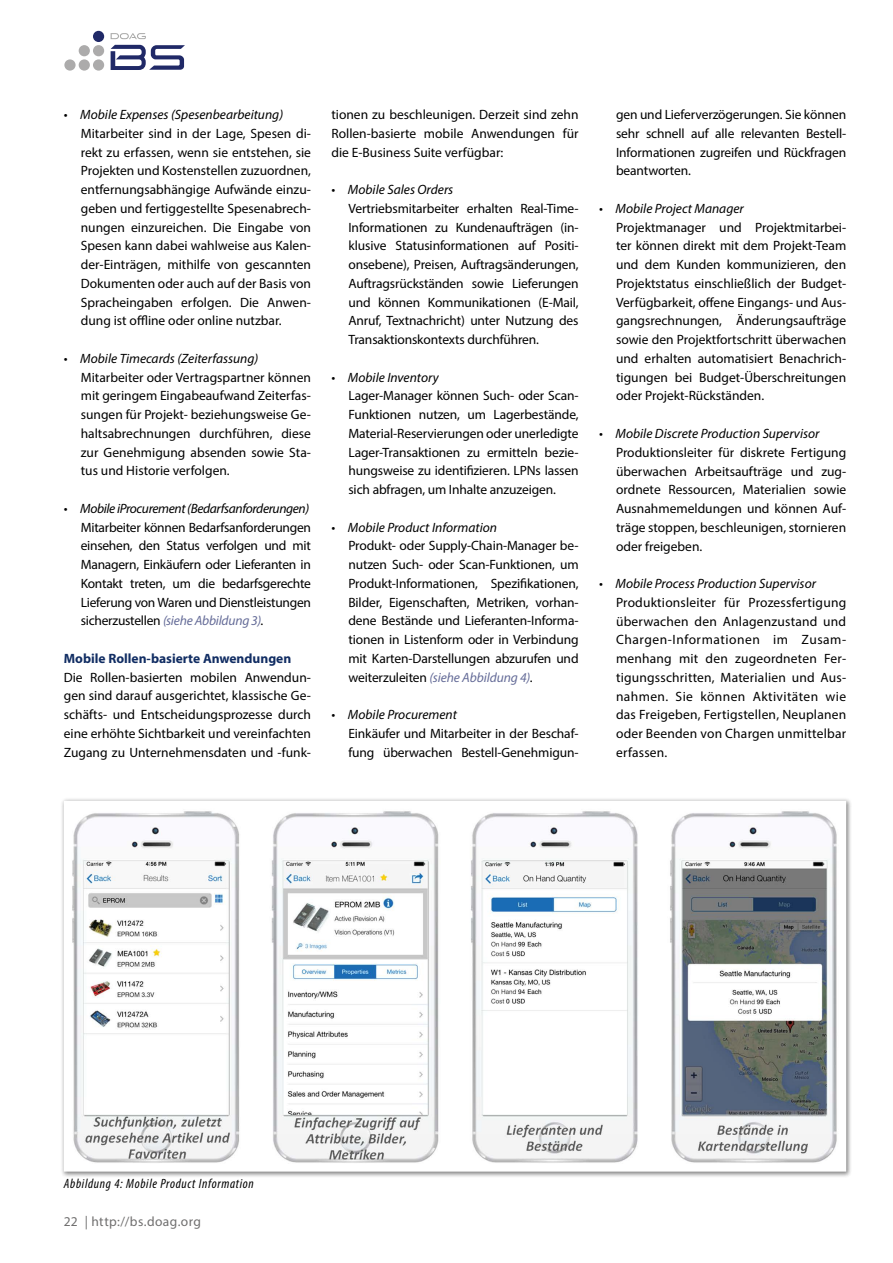
<style>
.page{position:relative;width:893px;height:1263px;background:#fff}
.page>*{position:absolute;margin:0;border:0;box-sizing:border-box;transform-origin:0 0}
.t1{font:13.5px/18.8px "Myriad Pro";letter-spacing:-.005em;color:#000;text-align:justify}
.t2{font:italic 13.5px "Myriad Pro";color:#000}
.t3{font:italic 13.5px "Myriad Pro";letter-spacing:-.03em;color:#000}
.t4{font:italic condensed 13.5px "Myriad Pro";letter-spacing:.05em;color:#000}
.t5{font:700 13.5px "Myriad Pro";color:#112d63}
.t6{font:13.5px "Myriad Pro";letter-spacing:.03em;color:#706f6f}
.s1{font-style:italic;color:#656c98}
</style>
<div class="page">
<div style="left:93px;top:59px;width:11px;height:12px;background:#acabab;border-radius:50%"></div>
<div style="left:93px;top:31px;width:11px;height:11px;background:#202967;border-radius:50%"></div>
<div style="left:79px;top:45px;width:11px;height:11px;background:#acabab;border-radius:50%"></div>
<div style="left:93px;top:45px;width:11px;height:11px;background:#acabab;border-radius:50%"></div>
<div style="left:64px;top:59px;width:12px;height:12px;background:#acabab;border-radius:50%"></div>
<div style="left:79px;top:59px;width:11px;height:12px;background:#acabab;border-radius:50%"></div>
<svg style="left:111px;top:45px;width:74px;height:25px"></svg>
<svg style="left:111px;top:33px;width:35px;height:6px"></svg>
<svg style="left:62px;top:799px;width:787px;height:375px"></svg>
<p class="t2" style="left:64px;top:106px;width:221px">• Mobile Expenses (Spesenbearbeitung)</p>
<p class="t1" style="left:81px;top:124px;width:232px">Mitarbeiter sind in der Lage, Spesen di&shy;rekt zu erfassen, wenn sie entstehen, sie Projekten und Kostenstellen zuzuordnen, entfernungsabhängige Aufwände einzu&shy;geben und fertiggestellte Spesenabrech&shy;nungen einzureichen. Die Eingabe von Spesen kann dabei wahlweise aus Kalen&shy;der-Einträgen, mithilfe von gescannten Dokumenten oder auch auf der Basis von Spracheingaben erfolgen. Die Anwen&shy;dung ist offline oder online nutzbar.</p>
<p class="t2" style="left:64px;top:350px;width:196px">• Mobile Timecards (Zeiterfassung)</p>
<p class="t1" style="left:81px;top:367px;width:232px">Mitarbeiter oder Vertragspartner können mit geringem Eingabeaufwand Zeiterfas&shy;sungen für Projekt- beziehungsweise Ge&shy;haltsabrechnungen durchführen, diese zur Genehmigung absenden sowie Sta&shy;tus und Historie verfolgen.</p>
<p class="t3" style="left:64px;top:500px;width:247px">• Mobile iProcurement (Bedarfsanforderungen)</p>
<p class="t1" style="left:81px;top:517px;width:232px">Mitarbeiter können Bedarfsanforderungen einsehen, den Status verfolgen und mit Managern, Einkäufern oder Lieferanten in Kontakt treten, um die bedarfsgerechte Lieferung von Waren und Dienstleistungen sicherzustellen <span class="s1">(siehe Abbildung 3)</span>.</p>
<p class="t5" style="left:64px;top:649px;width:229px">Mobile Rollen-basierte Anwendungen</p>
<p class="t1" style="left:64px;top:667px;width:249px">Die Rollen-basierten mobilen Anwendun&shy;gen sind darauf ausgerichtet, klassische Ge&shy;schäfts- und Entscheidungsprozesse durch eine erhöhte Sichtbarkeit und vereinfachten Zugang zu Unternehmensdaten und -funk-</p>
<p class="t1" style="left:331px;top:105px;width:249px">tionen zu beschleunigen. Derzeit sind zehn Rollen-basierte mobile Anwendungen für die E-Business Suite verfügbar:</p>
<p class="t2" style="left:331px;top:181px;width:123px">• Mobile Sales Orders</p>
<p class="t1" style="left:348px;top:199px;width:232px">Vertriebsmitarbeiter erhalten Real-Time-Informationen zu Kundenaufträgen (in&shy;klusive Statusinformationen auf Positi&shy;onsebene), Preisen, Auftragsänderungen, Auftragsrückständen sowie Lieferungen und können Kommunikationen (E-Mail, Anruf, Textnachricht) unter Nutzung des Transaktionskontexts durchführen.</p>
<p class="t2" style="left:331px;top:369px;width:109px">• Mobile Inventory</p>
<p class="t1" style="left:348px;top:386px;width:232px">Lager-Manager können Such- oder Scan-Funktionen nutzen, um Lagerbestände, Material-Reservierungen oder unerledigte Lager-Transaktionen zu ermitteln bezie&shy;hungsweise zu identifizieren. LPNs lassen sich abfragen, um Inhalte anzuzeigen.</p>
<p class="t2" style="left:331px;top:519px;width:167px">• Mobile Product Information</p>
<p class="t1" style="left:348px;top:536px;width:232px">Produkt- oder Supply-Chain-Manager be&shy;nutzen Such- oder Scan-Funktionen, um Produkt-Informationen, Spezifikationen, Bilder, Eigenschaften, Metriken, vorhan&shy;dene Bestände und Lieferanten-Informa&shy;tionen in Listenform oder in Verbindung mit Karten-Darstellungen abzurufen und weiterzuleiten <span class="s1">(siehe Abbildung 4)</span>.</p>
<p class="t2" style="left:331px;top:706px;width:127px">• Mobile Procurement</p>
<p class="t1" style="left:348px;top:724px;width:232px">Einkäufer und Mitarbeiter in der Beschaf&shy;fung überwachen Bestell-Genehmigun-</p>
<p class="t1" style="left:616px;top:105px;width:232px">gen und Lieferverzögerungen. Sie können sehr schnell auf alle relevanten Bestell-Informationen zugreifen und Rückfragen beantworten.</p>
<p class="t2" style="left:599px;top:200px;width:146px">• Mobile Project Manager</p>
<p class="t1" style="left:616px;top:218px;width:232px">Projektmanager und Projektmitarbei&shy;ter können direkt mit dem Projekt-Team und dem Kunden kommunizieren, den Projektstatus einschließlich der Budget-Verfügbarkeit, offene Eingangs- und Aus&shy;gangsrechnungen, Änderungsaufträge sowie den Projektfortschritt überwachen und erhalten automatisiert Benachrich&shy;tigungen bei Budget-Überschreitungen oder Projekt-Rückständen.</p>
<p class="t2" style="left:599px;top:425px;width:222px">• Mobile Discrete Production Supervisor</p>
<p class="t1" style="left:616px;top:443px;width:232px">Produktionsleiter für diskrete Fertigung überwachen Arbeitsaufträge und zug&shy;ordnete Ressourcen, Materialien sowie Ausnahmemeldungen und können Auf&shy;träge stoppen, beschleunigen, stornieren oder freigeben.</p>
<p class="t2" style="left:599px;top:575px;width:218px">• Mobile Process Production Supervisor</p>
<p class="t1" style="left:616px;top:593px;width:232px">Produktionsleiter für Prozessfertigung überwachen den Anlagenzustand und Chargen-Informationen im Zusam&shy;menhang mit den zugeordneten Fer&shy;tigungsschritten, Materialien und Aus&shy;nahmen. Sie können Aktivitäten wie das Freigeben, Fertigstellen, Neuplanen oder Beenden von Chargen unmittelbar erfassen.</p>
<p class="t4" style="left:64px;top:1175px;width:192px">Abbildung 4: Mobile Product Information</p>
<p class="t6" style="left:64px;top:1213px;width:139px">22 | http://bs.doag.org</p>
</div>
